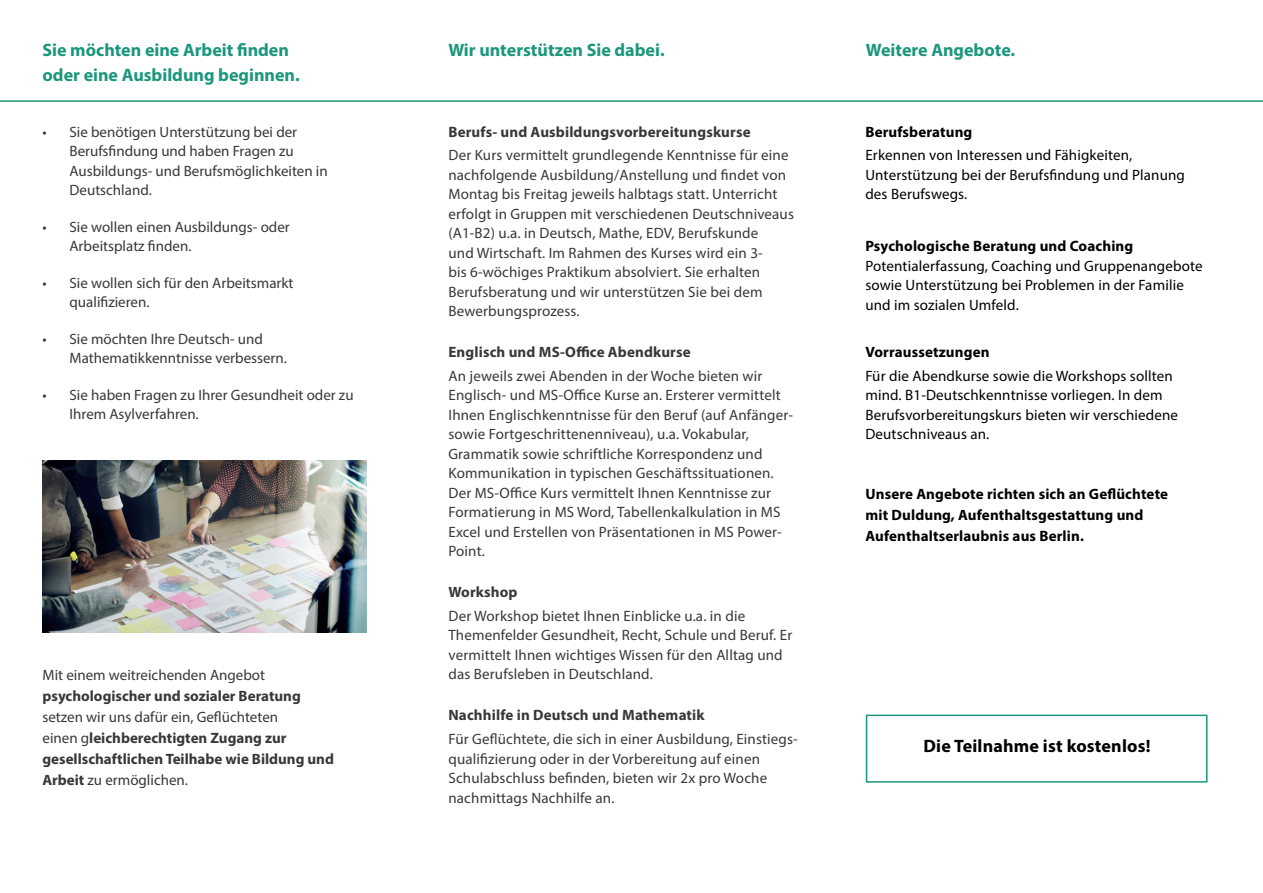
<style>
.page{position:relative;width:1263px;height:893px;background:#fff}
.page>*{position:absolute;margin:0;border:0;box-sizing:border-box;transform-origin:0 0}
.t1{font:700 18px "Myriad Pro";color:#1c967d}
.t2{font:700 18px "Myriad Pro";letter-spacing:.01em;color:#000}
.t3{font:15px/19.5px "Myriad Pro";letter-spacing:.01em;color:#383839}
.t4{font:15px/19.5px "Myriad Pro";letter-spacing:.01em;color:#000}
.t5{font:700 15px/21px "Myriad Pro";color:#383839}
.t6{font:700 15px/21px "Myriad Pro";letter-spacing:.01em;color:#000}
.s1{font-weight:400}
</style>
<div class="page">
<hr style="left:0;top:100px;width:1263px;height:2px;background:#1c967d">
<img style="left:43px;top:461px;width:323px;height:172px">
<div style="left:866px;top:715px;width:341px;height:68px;border:2px solid #1c967d"></div>
<p class="t1" style="left:43px;top:38px;width:248px">Sie möchten eine Arbeit finden</p>
<p class="t1" style="left:866px;top:38px;width:151px">Weitere Angebote.</p>
<p class="t1" style="left:43px;top:63px;width:259px">oder eine Ausbildung beginnen.</p>
<p class="t1" style="left:448px;top:38px;width:218px">Wir unterstützen Sie dabei.</p>
<p class="t3" style="left:70px;top:122px;width:260px;text-indent:-27px">• Sie benötigen Unterstützung bei der<br>Berufsfindung und haben Fragen zu<br>Ausbildungs- und Berufsmöglichkeiten in<br>Deutschland.</p>
<p class="t3" style="left:70px;top:217px;width:222px;text-indent:-27px">• Sie wollen einen Ausbildungs- oder<br>Arbeitsplatz finden.</p>
<p class="t3" style="left:70px;top:273px;width:225px;text-indent:-27px">• Sie wollen sich für den Arbeitsmarkt qualifizieren.</p>
<p class="t3" style="left:70px;top:329px;width:219px;text-indent:-27px">• Sie möchten Ihre Deutsch- und<br>Mathematikkenntnisse verbessern.</p>
<p class="t3" style="left:70px;top:385px;width:286px;text-indent:-27px">• Sie haben Fragen zu Ihrer Gesundheit oder zu<br>Ihrem Asylverfahren.</p>
<p class="t3" style="left:43px;top:665px;width:224px">Mit einem weitreichenden Angebot</p>
<p class="t5" style="left:43px;top:685px;width:260px">psychologischer und sozialer Beratung</p>
<p class="t5" style="left:43px;top:706px;width:293px"><span class="s1">setzen wir uns dafür ein, Geflüchteten<br>einen g</span>leichberechtigten Zugang zur gesellschaftlichen Teilhabe wie Bildung und Arbeit <span class="s1">zu ermöglichen.</span></p>
<p class="t5" style="left:448px;top:121px;width:304px">Berufs- und Ausbildungsvorbereitungskurse</p>
<p class="t3" style="left:448px;top:145px;width:347px">Der Kurs vermittelt grundlegende Kenntnisse für eine nachfolgende Ausbildung/Anstellung und findet von Montag bis Freitag jeweils halbtags statt. Unterricht erfolgt in Gruppen mit verschiedenen Deutschniveaus (A1-B2) u.a. in Deutsch, Mathe, EDV, Berufskunde<br>und Wirtschaft. Im Rahmen des Kurses wird ein 3-<br>bis 6-wöchiges Praktikum absolviert. Sie erhalten Berufsberatung und wir unterstützen Sie bei dem Bewerbungsprozess.</p>
<p class="t5" style="left:448px;top:341px;width:244px">Englisch und MS-Office Abendkurse</p>
<p class="t3" style="left:448px;top:366px;width:346px">An jeweils zwei Abenden in der Woche bieten wir Englisch- und MS-Office Kurse an. Ersterer vermittelt Ihnen Englischkenntnisse für den Beruf (auf Anfänger&shy;sowie Fortgeschrittenenniveau), u.a. Vokabular, Grammatik sowie schriftliche Korrespondenz und Kommunikation in typischen Geschäftssituationen.<br>Der MS-Office Kurs vermittelt Ihnen Kenntnisse zur Formatierung in MS Word, Tabellenkalkulation in MS Excel und Erstellen von Präsentationen in MS Power-Point.</p>
<p class="t5" style="left:448px;top:581px;width:71px">Workshop</p>
<p class="t3" style="left:448px;top:606px;width:345px">Der Workshop bietet Ihnen Einblicke u.a. in die Themenfelder Gesundheit, Recht, Schule und Beruf. Er vermittelt Ihnen wichtiges Wissen für den Alltag und das Berufsleben in Deutschland.</p>
<p class="t5" style="left:448px;top:704px;width:258px">Nachhilfe in Deutsch und Mathematik</p>
<p class="t3" style="left:448px;top:729px;width:351px">Für Geflüchtete, die sich in einer Ausbildung, Einstiegs&shy;qualifizierung oder in der Vorbereitung auf einen Schulabschluss befinden, bieten wir 2x pro Woche nachmittags Nachhilfe an.</p>
<p class="t6" style="left:865px;top:121px;width:109px">Berufsberatung</p>
<p class="t4" style="left:865px;top:145px;width:321px">Erkennen von Interessen und Fähigkeiten,<br>Unterstützung bei der Berufsfindung und Planung des Berufswegs.</p>
<p class="t6" style="left:865px;top:235px;width:269px">Psychologische Beratung und Coaching</p>
<p class="t4" style="left:865px;top:256px;width:339px">Potentialerfassung, Coaching und Gruppenangebote sowie Unterstützung bei Problemen in der Familie und im sozialen Umfeld.</p>
<p class="t6" style="left:865px;top:341px;width:126px">Vorraussetzungen</p>
<p class="t4" style="left:865px;top:366px;width:314px">Für die Abendkurse sowie die Workshops sollten mind. B1-Deutschkenntnisse vorliegen. In dem Berufsvorbereitungskurs bieten wir verschiedene Deutschniveaus an.</p>
<p class="t6" style="left:865px;top:483px;width:304px">Unsere Angebote richten sich an Geflüchtete mit Duldung, Aufenthaltsgestattung und<br>Aufenthaltserlaubnis aus Berlin.</p>
<p class="t2" style="left:923px;top:734px;width:229px">Die Teilnahme ist kostenlos!</p>
</div>
